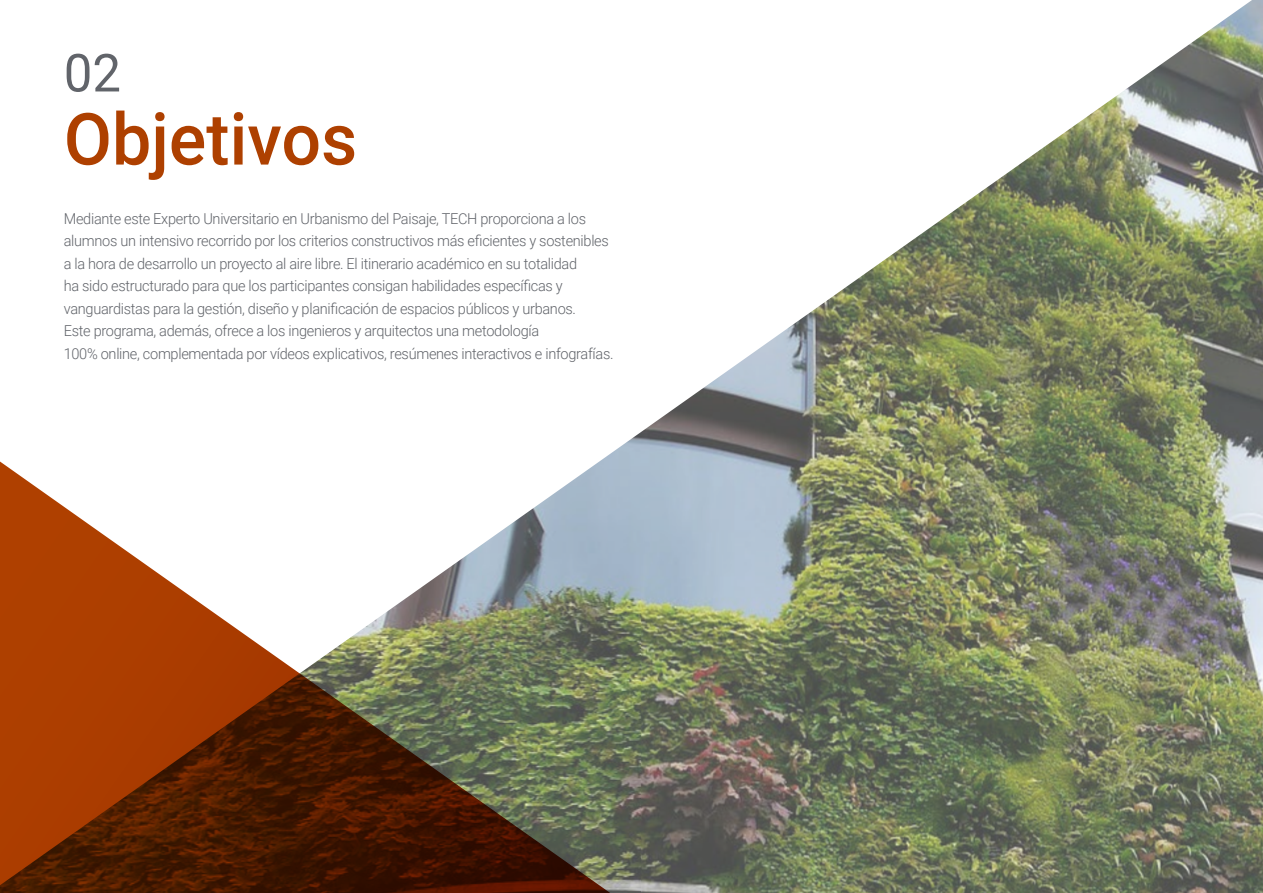
<style>
.page{position:relative;width:1263px;height:893px;background:#fff}
.page>*{position:absolute;margin:0;border:0;box-sizing:border-box;transform-origin:0 0}
.t1{font:500 72px "Roboto";color:#ae4000}
.t2{font:52.5px "Roboto";color:#61646a}
.t3{font:300 15px/22.5px "Roboto";letter-spacing:-.02em;color:#61646a}
</style>
<div class="page">
<img style="left:621px;top:0;width:642px;height:893px">
<svg style="left:0;top:446px;width:640px;height:447px"></svg>
<h2 class="t2" style="left:64px;top:36px;width:59px">02</h2>
<h1 class="t1" style="left:64px;top:89px;width:295px">Objetivos</h1>
<p class="t3" style="left:64px;top:207px;width:551px">Mediante este Experto Universitario en Urbanismo del Paisaje, TECH proporciona a los alumnos un intensivo recorrido por los criterios constructivos más eficientes y sostenibles a la hora de desarrollo un proyecto al aire libre. El itinerario académico en su totalidad<br>ha sido estructurado para que los participantes consigan habilidades específicas y vanguardistas para la gestión, diseño y planificación de espacios públicos y urbanos.<br>Este programa, además, ofrece a los ingenieros y arquitectos una metodología<br>100% online, complementada por vídeos explicativos, resúmenes interactivos e infografías.</p>
</div>
